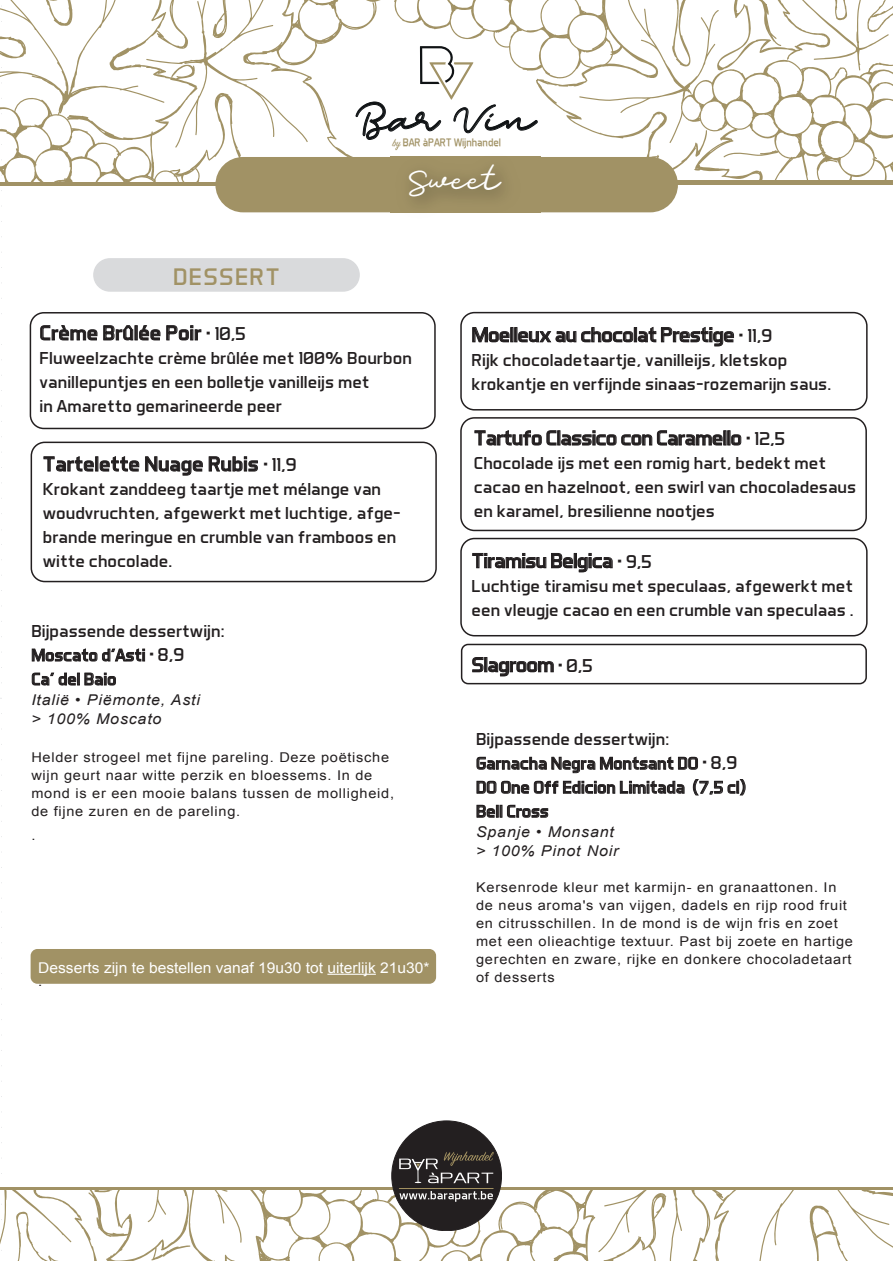
<style>
.page{position:relative;width:893px;height:1263px;background:#fff}
.page>*{position:absolute;margin:0;border:0;box-sizing:border-box;transform-origin:0 0}
.t1{font:38.1px "Dear Jane";color:#101315;scale:.87 1}
.t2{font:27px "Dear Jane";color:#fff;scale:1.11 1}
.t3{font:24.3px "Aero Matics";letter-spacing:.05em;color:#a19265;scale:1.11 1}
.t4{font:20.85px "Aero Matics";letter-spacing:-.025em;color:#231f20;scale:1.11 1}
.t5{font:20.85px "Aero Matics";color:#231f20;scale:1.11 1}
.t6{font:17.55px/24px "Aero Matics";letter-spacing:.005em;color:#231f20;scale:1.11 1}
.t7{font:italic 14.85px/19.5px "Arial";letter-spacing:.05em;color:#231f20;scale:1.08 1}
.t8{font:14.85px "Arial";color:#fff;scale:1.05 1}
.t9{font:13.5px/18px "Arial";letter-spacing:.05em;color:#231f20;scale:1.08 1}
.t10{font:13.5px "Arial";letter-spacing:.05em;color:#231f20;scale:1.11 1}
.t11{font:11.1px "Aero Matics";color:#a19265}
.s1{font-family:"Sign Painter House Script"}
.s2{font-size:18.9px}
</style>
<div class="page">
<hr style="left:0;top:182px;width:319px;height:4px;background:#a19265">
<hr style="left:570px;top:181px;width:323px;height:4px;background:#a19265">
<svg style="left:1px;top:0;width:380px;height:181px"></svg>
<svg style="left:394px;top:0;width:498px;height:181px"></svg>
<div style="left:215px;top:157px;width:463px;height:55px;background:#a19265;border-radius:28px"></div>
<div style="left:392px;top:1121px;width:110px;height:110px;background:#231f20;border-radius:50%"></div>
<svg style="left:0;top:1142px;width:893px;height:119px"></svg>
<hr style="left:399px;top:1188px;width:95px;height:1px;background:#a29161">
<img style="left:390px;top:152px;width:151px;height:61px">
<svg style="left:1px;top:36px;width:891px;height:116px"></svg>
<img style="left:390px;top:157px;width:151px;height:55px">
<div style="left:93px;top:258px;width:267px;height:34px;background:#d9dadc;border-radius:17px"></div>
<svg style="left:1px;top:421px;width:866px;height:24px"></svg>
<div style="left:460px;top:312px;width:408px;height:99px;border:2px solid #231f20;border-radius:13px"></div>
<div style="left:460px;top:417px;width:407px;height:114px;border:2px solid #231f20;border-radius:13px"></div>
<div style="left:31px;top:442px;width:406px;height:140px;border:2px solid #231f20;border-radius:13px"></div>
<svg style="left:1px;top:313px;width:867px;height:39px"></svg>
<div style="left:30px;top:312px;width:406px;height:117px;border:2px solid #231f20;border-radius:13px"></div>
<div style="left:31px;top:949px;width:405px;height:35px;background:#a19265;border-radius:7px"></div>
<hr style="left:327px;top:974px;width:49px;height:1px;background:#fff">
<svg style="left:1px;top:744px;width:745px;height:52px"></svg>
<svg style="left:1px;top:805px;width:548px;height:17px"></svg>
<svg style="left:1px;top:636px;width:866px;height:50px"></svg>
<svg style="left:1px;top:452px;width:866px;height:23px"></svg>
<svg style="left:1px;top:544px;width:864px;height:39px"></svg>
<div style="left:460px;top:538px;width:408px;height:98px;border:2px solid #231f20;border-radius:13px"></div>
<h3 class="t3" style="left:173px;top:262px;width:98px">DESSERT</h3>
<h1 class="t1" style="left:356px;top:100px;width:208px">Bar Vin</h1>
<p class="t11" style="left:393px;top:136px;width:110px"><span class="s1">by</span> BAR àPART Wijnhandel</p>
<h2 class="t2" style="left:409px;top:167px;width:84px">Sweet</h2>
<p class="t5" style="left:40px;top:320px;width:187px">Crème Brûlée Poir <span class="s2">• 10,5</span></p>
<p class="t6" style="left:40px;top:346px;width:337px">Fluweelzachte crème brûlée met 100% Bourbon vanillepuntjes en een bolletje vanilleijs met<br>in Amaretto gemarineerde peer</p>
<p class="t5" style="left:43px;top:452px;width:230px">Tartelette Nuage Rubis <span class="s2">• 11,9</span></p>
<p class="t6" style="left:43px;top:477px;width:324px">Krokant zanddeeg taartje met mélange van woudvruchten, afgewerkt met luchtige, afge&shy;brande meringue en crumble van framboos en witte chocolade.</p>
<p class="t6" style="left:31px;top:619px;width:175px">Bijpassende dessertwijn:<br>Moscato d’Asti <span class="s2">• 8,9<br></span>Ca’ del Baio</p>
<p class="t7" style="left:31px;top:690px;width:158px">Italië • Piëmonte, Asti &gt; 100% Moscato</p>
<p class="t9" style="left:31px;top:748px;width:337px">Helder strogeel met fijne pareling. Deze poëtische wijn geurt naar witte perzik en bloessems. In de mond is er een mooie balans tussen de molligheid, de fijne zuren en de pareling.</p>
<p class="t9" style="left:31px;top:826px;width:5px">.</p>
<p class="t8" style="left:38px;top:958px;width:374px">Desserts zijn te bestellen vanaf 19u30 tot uiterlijk 21u30*</p>
<p class="t10" style="left:38px;top:972px;width:5px">.</p>
<p class="t4" style="left:472px;top:322px;width:272px">Moelleux au chocolat Prestige <span class="s2">• 11,9</span></p>
<p class="t6" style="left:472px;top:348px;width:325px">Rijk chocoladetaartje, vanilleijs, kletskop krokantje en verfijnde sinaas-rozemarijn saus.</p>
<p class="t4" style="left:474px;top:426px;width:282px">Tartufo Classico con Caramello <span class="s2">• 12,5</span></p>
<p class="t6" style="left:474px;top:451px;width:346px">Chocolade ijs met een romig hart, bedekt met cacao en hazelnoot, een swirl van chocoladesaus en karamel, bresilienne nootjes</p>
<p class="t4" style="left:472px;top:548px;width:164px">Tiramisu Belgica <span class="s2">• 9,5</span></p>
<p class="t6" style="left:472px;top:573px;width:346px">Luchtige tiramisu met speculaas, afgewerkt met een vleugje cacao en een crumble van speculaas .</p>
<p class="t4" style="left:472px;top:652px;width:111px">Slagroom <span class="s2">• 0,5</span></p>
<p class="t6" style="left:476px;top:727px;width:245px">Bijpassende dessertwijn:<br>Garnacha Negra Montsant DO <span class="s2">• 8,9<br></span>DO One Off Edicion Limitada (7,5 cl)<br>Bell Cross</p>
<p class="t7" style="left:476px;top:822px;width:133px">Spanje • Monsant &gt; 100% Pinot Noir</p>
<p class="t9" style="left:476px;top:879px;width:351px">Kersenrode kleur met karmijn- en granaattonen. In de neus aroma's van vijgen, dadels en rijp rood fruit en citrusschillen. In de mond is de wijn fris en zoet met een olieachtige textuur. Past bij zoete en hartige gerechten en zware, rijke en donkere chocoladetaart of desserts</p>
</div>
